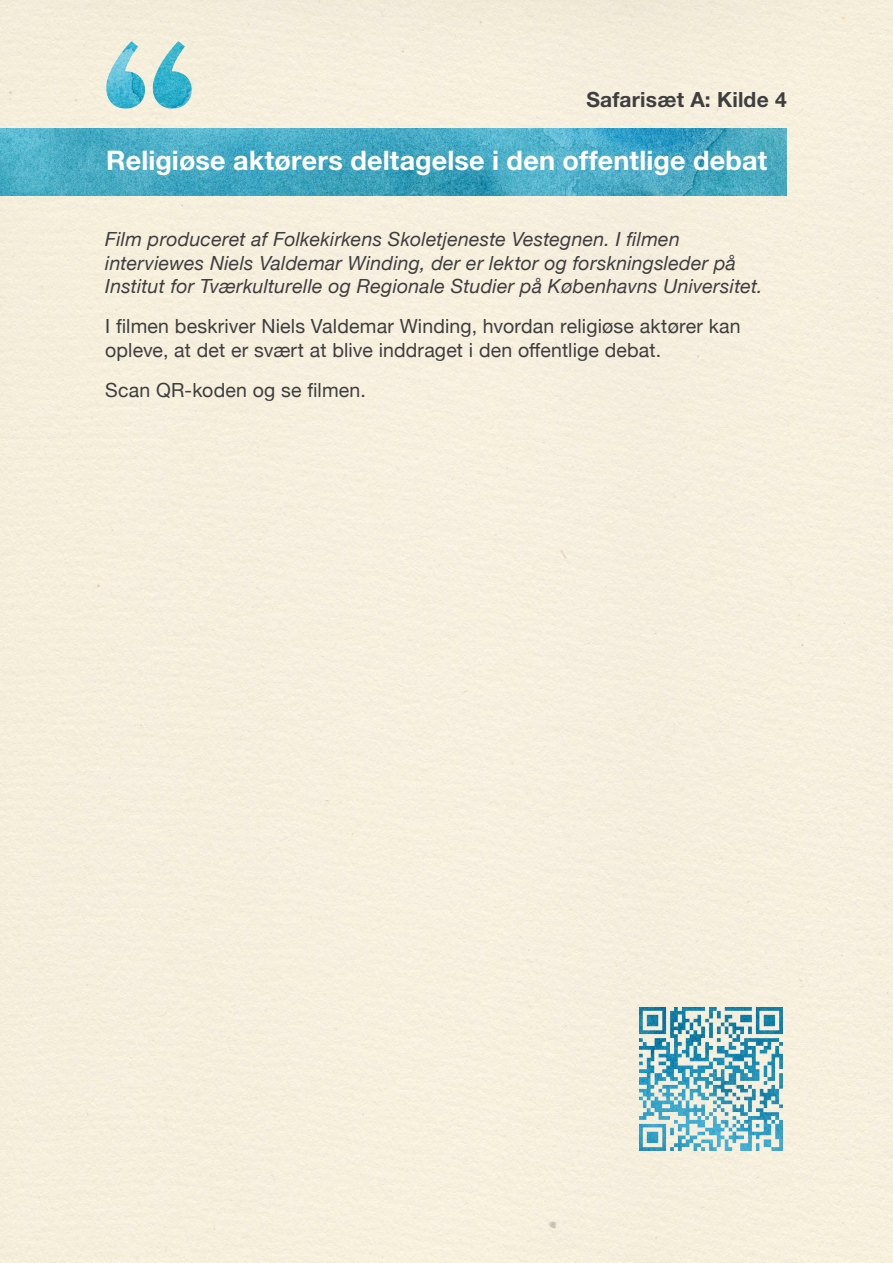
<style>
.page{position:relative;width:893px;height:1263px;background:#f6efdd}
.page>*{position:absolute;margin:0;border:0;box-sizing:border-box;transform-origin:0 0}
.stor_tekst_HVID{font:700 27px "Helvetica Neue";letter-spacing:.005em;color:#fff}
.t1{font:700 21px "Helvetica Neue";letter-spacing:.01em;color:#3e3e3f}
.t2{font:italic 19.5px/23.4px "Helvetica Neue";letter-spacing:.01em;color:#3e3e3f}
.t3{font:19.5px/40.3px "Helvetica Neue";letter-spacing:.01em;color:#3e3e3f}
.s1{font-style:normal}
</style>
<div class="page">
<img style="left:0;top:129px;width:787px;height:67px">
<img style="left:85px;top:26px;width:132px;height:109px">
<img style="left:634px;top:1001px;width:155px;height:156px">
<p class="t1" style="left:586px;top:86px;width:202px">Safarisæt A: Kilde 4</p>
<p class="stor_tekst_HVID" style="left:106px;top:144px;width:662px">Religiøse aktørers deltagelse i den offentlige debat</p>
<p class="t2" style="left:105px;top:227px;width:632px">Film produceret af Folkekirkens Skoletjeneste Vestegnen. I filmen interviewes Niels Valdemar Winding, der er lektor og forskningsleder på</p>
<p class="t2" style="left:105px;top:266px;width:659px;line-height:40.3px">Institut for Tværkulturelle og Regionale Studier på Københavns Universitet.<br><span class="s1">I filmen beskriver Niels Valdemar Winding, hvordan religiøse aktører kan</span></p>
<p class="t3" style="left:105px;top:331px;width:557px">opleve, at det er svært at blive inddraget i den offentlige debat.<br>Scan QR-koden og se filmen.</p>
</div>
